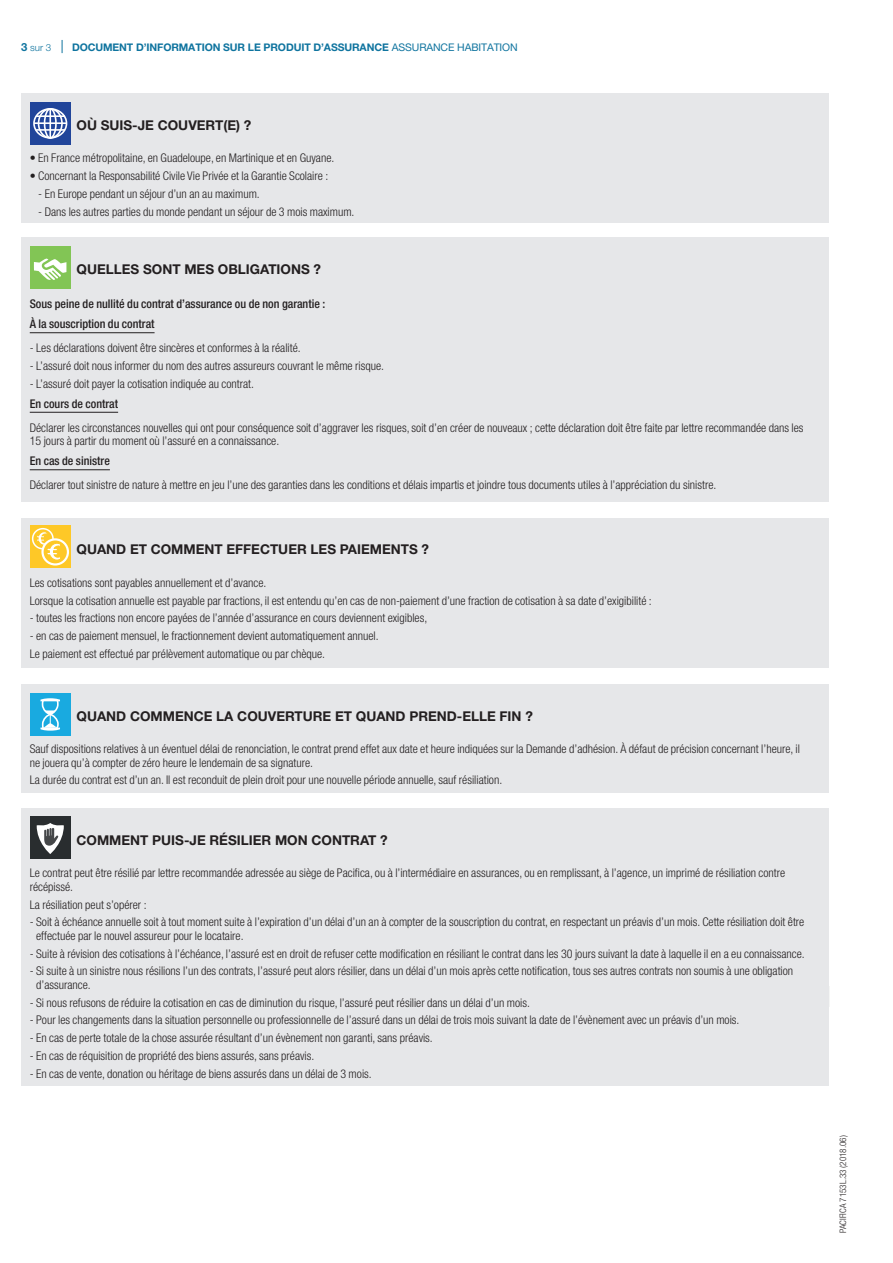
<style>
.page{position:relative;width:893px;height:1263px;background:#fff}
.page>*{position:absolute;margin:0;border:0;box-sizing:border-box;transform-origin:0 0}
.t1{font:700 13.5px "Helvetica Neue LT";color:#231f20}
.t2{font:300 condensed 12px/13.5px "Helvetica Neue LT";color:#231f20}
.t3{font:500 condensed 12px/20px "Helvetica Neue LT";color:#231f20}
.t4{font:700 10.5px "Helvetica Neue LT";letter-spacing:-.01em;color:#0f749f}
.t5{font:300 9.75px "Helvetica Neue LT";color:#0f749f}
.t6{font:300 condensed 9px "Helvetica Neue LT";color:#231f20}
.s1{font-weight:700;font-size:11.25px}
.s2{font-weight:400}
</style>
<div class="page">
<svg style="left:62px;top:40px;width:1px;height:13px"></svg>
<div style="left:21px;top:94px;width:808px;height:129px;background:#e6e7e9"></div>
<div style="left:21px;top:238px;width:808px;height:264px;background:#e6e7e9"></div>
<hr style="left:30px;top:332px;width:125px;height:1px;background:#231f20">
<hr style="left:30px;top:412px;width:88px;height:1px;background:#231f20">
<hr style="left:30px;top:469px;width:80px;height:1px;background:#231f20">
<div style="left:21px;top:518px;width:808px;height:150px;background:#e6e7e9"></div>
<div style="left:21px;top:684px;width:808px;height:109px;background:#e6e7e9"></div>
<div style="left:21px;top:808px;width:808px;height:278px;background:#e6e7e9"></div>
<svg style="left:30px;top:102px;width:41px;height:43px"></svg>
<div style="left:33px;top:108px;width:34px;height:31px;border:2px solid #fff;border-radius:50%"></div>
<div style="left:38px;top:108px;width:25px;height:31px;border:2px solid #fff;border-radius:50%"></div>
<div style="left:44px;top:108px;width:13px;height:31px;border:2px solid #fff;border-radius:50%"></div>
<hr style="left:49px;top:109px;width:2px;height:30px;background:#fff">
<hr style="left:36px;top:115px;width:29px;height:2px;background:#fff">
<hr style="left:36px;top:129px;width:29px;height:2px;background:#fff">
<hr style="left:34px;top:122px;width:33px;height:2px;background:#fff">
<div style="left:30px;top:247px;width:41px;height:42px;background:#82c555"></div>
<svg style="left:34px;top:258px;width:33px;height:22px"></svg>
<div style="left:30px;top:693px;width:41px;height:43px;background:#19aae0"></div>
<svg style="left:40px;top:698px;width:20px;height:33px"></svg>
<div style="left:30px;top:816px;width:41px;height:43px;background:#292d2f"></div>
<svg style="left:37px;top:823px;width:27px;height:31px"></svg>
<div style="left:30px;top:526px;width:41px;height:42px;background:#fec827"></div>
<div style="left:32px;top:528px;width:22px;height:21px;border:2px solid #fff;border-radius:50%"></div>
<svg style="left:43px;top:539px;width:25px;height:25px"></svg>
<div style="left:41px;top:538px;width:28px;height:27px;border:2px solid #fff;border-radius:50%"></div>
<svg style="left:36px;top:531px;width:26px;height:30px"></svg>
<p class="t5" style="left:21px;top:42px;width:32px"><span class="s1">3</span> sur 3</p>
<p class="t4" style="left:72px;top:41px;width:447px">DOCUMENT D’INFORMATION SUR LE PRODUIT D’ASSURANCE <span class="s2">ASSURANCE HABITATION</span></p>
<p class="t1" style="left:77px;top:116px;width:176px">OÙ SUIS-JE COUVERT(E) ?</p>
<p class="t2" style="left:30px;top:151px;width:306px">• En France métropolitaine, en Guadeloupe, en Martinique et en Guyane.</p>
<p class="t2" style="left:30px;top:169px;width:300px">• Concernant la Responsabilité Civile Vie Privée et la Garantie Scolaire :</p>
<p class="t2" style="left:38px;top:187px;width:223px">- En Europe pendant un séjour d’un an au maximum.</p>
<p class="t2" style="left:38px;top:204px;width:318px">- Dans les autres parties du monde pendant un séjour de 3 mois maximum.</p>
<p class="t1" style="left:77px;top:260px;width:246px">QUELLES SONT MES OBLIGATIONS ?</p>
<p class="t3" style="left:30px;top:294px;width:297px">Sous peine de nullité du contrat d’assurance ou de non garantie :<br>À la souscription du contrat</p>
<p class="t2" style="left:30px;top:341px;width:272px">- Les déclarations doivent être sincères et conformes à la réalité.</p>
<p class="t2" style="left:30px;top:359px;width:356px">- L’assuré doit nous informer du nom des autres assureurs couvrant le même risque.</p>
<p class="t2" style="left:30px;top:377px;width:226px">- L’assuré doit payer la cotisation indiquée au contrat.</p>
<p class="t3" style="left:30px;top:393px;width:90px">En cours de contrat</p>
<p class="t2" style="left:30px;top:421px;width:775px">Déclarer les circonstances nouvelles qui ont pour conséquence soit d’aggraver les risques, soit d’en créer de nouveaux ; cette déclaration doit être faite par lettre recommandée dans les<br>15 jours à partir du moment où l’assuré en a connaissance.</p>
<p class="t3" style="left:30px;top:451px;width:82px">En cas de sinistre</p>
<p class="t2" style="left:30px;top:478px;width:688px">Déclarer tout sinistre de nature à mettre en jeu l’une des garanties dans les conditions et délais impartis et joindre tous documents utiles à l’appréciation du sinistre.</p>
<p class="t1" style="left:77px;top:541px;width:354px">QUAND ET COMMENT EFFECTUER LES PAIEMENTS ?</p>
<p class="t2" style="left:30px;top:574px;width:623px;line-height:17.7px">Les cotisations sont payables annuellement et d’avance.<br>Lorsque la cotisation annuelle est payable par fractions, il est entendu qu’en cas de non-paiement d’une fraction de cotisation à sa date d’exigibilité :</p>
<p class="t2" style="left:30px;top:611px;width:399px">- toutes les fractions non encore payées de l’année d’assurance en cours deviennent exigibles,</p>
<p class="t2" style="left:30px;top:627px;width:350px;line-height:17.7px">- en cas de paiement mensuel, le fractionnement devient automatiquement annuel.<br>Le paiement est effectué par prélèvement automatique ou par chèque.</p>
<p class="t1" style="left:77px;top:707px;width:458px">QUAND COMMENCE LA COUVERTURE ET QUAND PREND-ELLE FIN ?</p>
<p class="t2" style="left:30px;top:742px;width:772px">Sauf dispositions relatives à un éventuel délai de renonciation, le contrat prend effet aux date et heure indiquées sur la Demande d’adhésion. À défaut de précision concernant l’heure, il ne jouera qu’à compter de zéro heure le lendemain de sa signature.</p>
<p class="t2" style="left:30px;top:773px;width:474px">La durée du contrat est d’un an. Il est reconduit de plein droit pour une nouvelle période annuelle, sauf résiliation.</p>
<p class="t1" style="left:77px;top:831px;width:313px">COMMENT PUIS-JE RÉSILIER MON CONTRAT ?</p>
<p class="t2" style="left:30px;top:866px;width:757px">Le contrat peut être résilié par lettre recommandée adressée au siège de Pacifica, ou à l’intermédiaire en assurances, ou en remplissant, à l’agence, un imprimé de résiliation contre récépissé.</p>
<p class="t2" style="left:30px;top:897px;width:118px">La résiliation peut s’opérer :</p>
<p class="t2" style="left:36px;top:915px;width:770px;text-indent:-6px">- Soit à échéance annuelle soit à tout moment suite à l’expiration d’un délai d’un an à compter de la souscription du contrat, en respectant un préavis d’un mois. Cette résiliation doit être effectuée par le nouvel assureur pour le locataire.</p>
<p class="t2" style="left:30px;top:946px;width:776px">- Suite à révision des cotisations à l’échéance, l’assuré est en droit de refuser cette modification en résiliant le contrat dans les 30 jours suivant la date à laquelle il en a eu connaissance.</p>
<p class="t2" style="left:36px;top:964px;width:759px;text-indent:-6px">- Si suite à un sinistre nous résilions l’un des contrats, l’assuré peut alors résilier, dans un délai d’un mois après cette notification, tous ses autres contrats non soumis à une obligation d’assurance.</p>
<p class="t2" style="left:30px;top:995px;width:502px">- Si nous refusons de réduire la cotisation en cas de diminution du risque, l’assuré peut résilier dans un délai d’un mois.</p>
<p class="t2" style="left:30px;top:1013px;width:711px">- Pour les changements dans la situation personnelle ou professionnelle de l’assuré dans un délai de trois mois suivant la date de l’évènement avec un préavis d’un mois.</p>
<p class="t2" style="left:30px;top:1031px;width:405px">- En cas de perte totale de la chose assurée résultant d’un évènement non garanti, sans préavis.</p>
<p class="t2" style="left:30px;top:1049px;width:286px">- En cas de réquisition de propriété des biens assurés, sans préavis.</p>
<p class="t2" style="left:30px;top:1066px;width:343px">- En cas de vente, donation ou héritage de biens assurés dans un délai de 3 mois.</p>
<p class="t6" style="left:838px;top:1233px;width:99px;rotate:-90deg">PACIFICA 7153L.33 (2018.06)</p>
</div>
